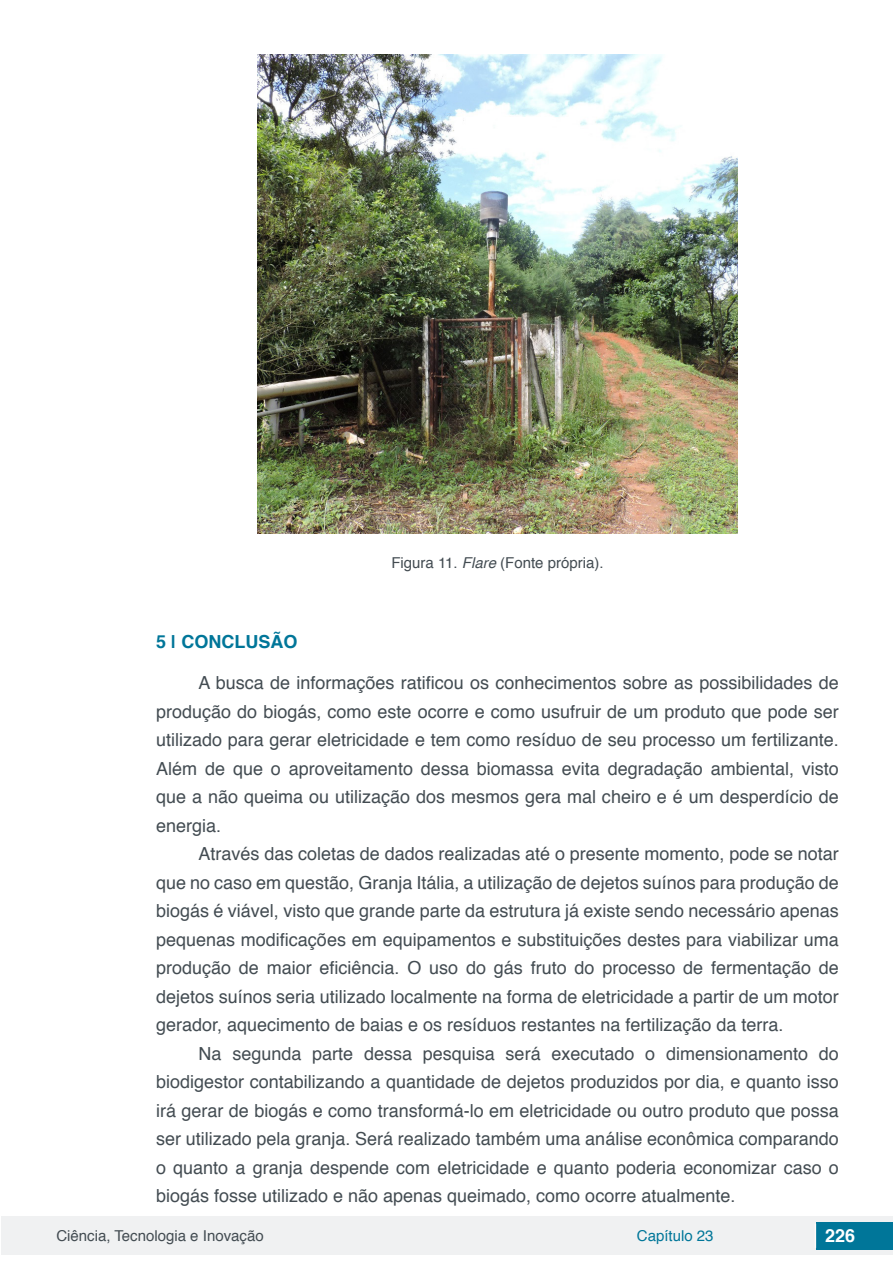
<style>
.page{position:relative;width:893px;height:1263px;background:#fff}
.page>*{position:absolute;margin:0;border:0;box-sizing:border-box;transform-origin:0 0}
.t1{font:18px/28.5px "Helvetica";color:#434c52;text-align:justify}
.t2{font:700 18px "Helvetica";color:#007699}
.t3{font:700 18px "Helvetica";color:#fff}
.t4{font:15px "Helvetica";color:#434c52}
.t5{font:15px "Helvetica";color:#007699}
.s1{font-style:italic}
</style>
<div class="page">
<div style="left:1px;top:1216px;width:891px;height:38px;background:#f0f1f2"></div>
<div style="left:816px;top:1222px;width:77px;height:27px;background:#007699"></div>
<svg style="left:815px;top:1224px;width:1px;height:24px"></svg>
<img style="left:258px;top:54px;width:479px;height:479px">
<p class="t4" style="left:391px;top:551px;width:214px">Figura 11. <span class="s1">Flare</span> (Fonte própria).</p>
<p class="t2" style="left:156px;top:627px;width:143px">5 | CONCLUSÃO</p>
<p class="t1" style="left:156px;top:669px;width:684px;text-indent:43px">A busca de informações ratificou os conhecimentos sobre as possibilidades de produção do biogás, como este ocorre e como usufruir de um produto que pode ser utilizado para gerar eletricidade e tem como resíduo de seu processo um fertilizante.<br>Além de que o aproveitamento dessa biomassa evita degradação ambiental, visto que a não queima ou utilização dos mesmos gera mal cheiro e é um desperdício de energia.</p>
<p class="t1" style="left:156px;top:840px;width:684px;text-indent:43px">Através das coletas de dados realizadas até o presente momento, pode se notar que no caso em questão, Granja Itália, a utilização de dejetos suínos para produção de biogás é viável, visto que grande parte da estrutura já existe sendo necessário apenas pequenas modificações em equipamentos e substituições destes para viabilizar uma produção de maior eficiência. O uso do gás fruto do processo de fermentação de dejetos suínos seria utilizado localmente na forma de eletricidade a partir de um motor gerador, aquecimento de baias e os resíduos restantes na fertilização da terra.</p>
<p class="t1" style="left:156px;top:1040px;width:684px;text-indent:43px">Na segunda parte dessa pesquisa será executado o dimensionamento do biodigestor contabilizando a quantidade de dejetos produzidos por dia, e quanto isso irá gerar de biogás e como transformá-lo em eletricidade ou outro produto que possa ser utilizado pela granja. Será realizado também uma análise econômica comparando o quanto a granja despende com eletricidade e quanto poderia economizar caso o biogás fosse utilizado e não apenas queimado, como ocorre atualmente.</p>
<p class="t4" style="left:56px;top:1224px;width:209px">Ciência, Tecnologia e Inovação</p>
<p class="t5" style="left:637px;top:1224px;width:78px">Capítulo 23</p>
<p class="t3" style="left:825px;top:1221px;width:32px">226</p>
</div>
